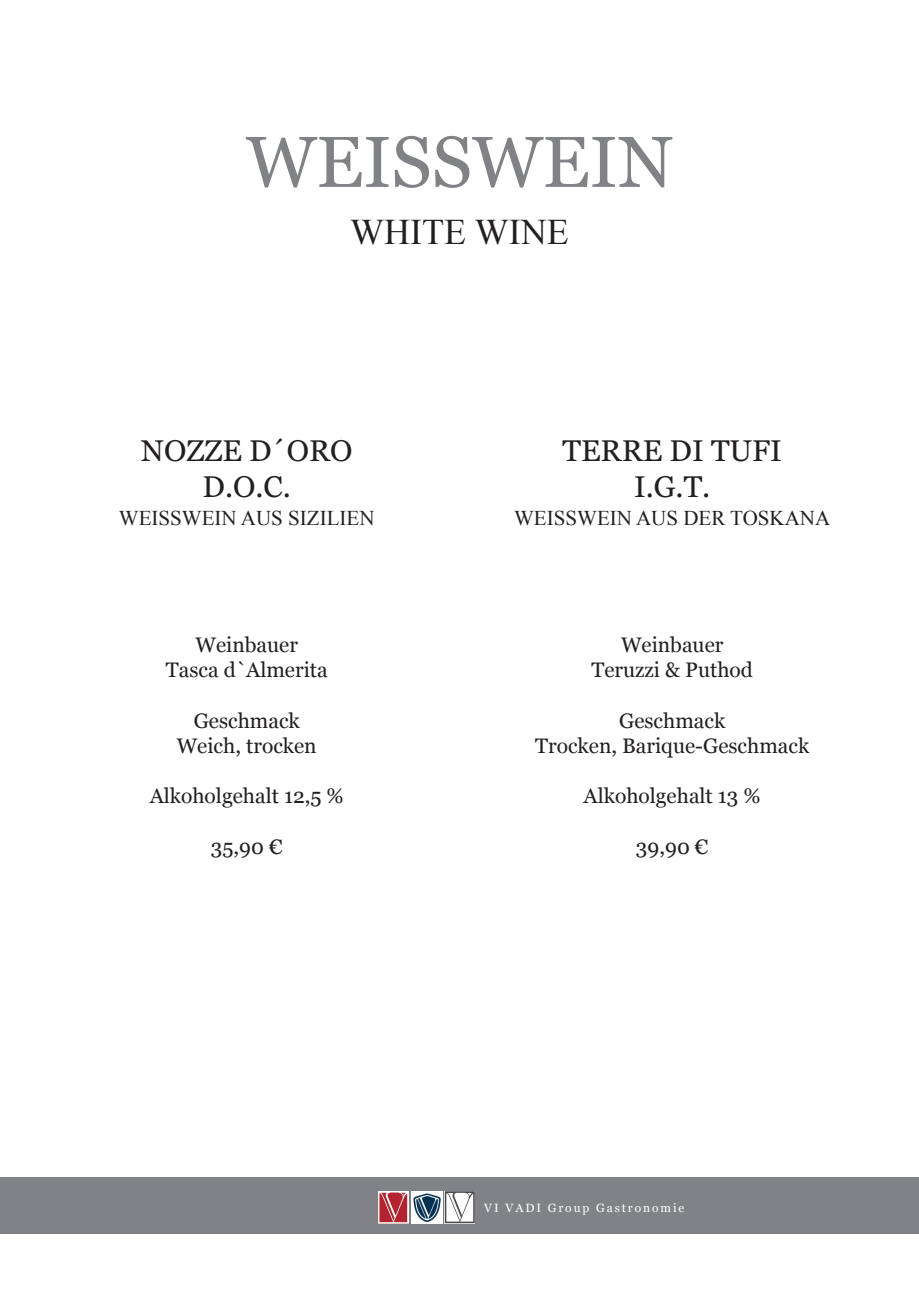
<style>
.page{position:relative;width:919px;height:1289px;background:#fff}
.page>*{position:absolute;margin:0;border:0;box-sizing:border-box;transform-origin:0 0}
.t1{font:72px "Georgia";color:#808285}
.t2{font:36px "Times New Roman";color:#231f20}
.t3{font:30px/36px "Georgia";color:#231f20;text-align:center}
.t4{font:21px/25.2px "Georgia";color:#231f20;text-align:center}
.t5{font:21px "Times New Roman";color:#231f20}
.t6{font:12px "Georgia";letter-spacing:.16em;color:#fff}
</style>
<div class="page">
<div style="left:0;top:1177px;width:918px;height:56px;background:#808285"></div>
<svg style="left:444px;top:1191px;width:31px;height:32px"></svg>
<svg style="left:445px;top:1191px;width:29px;height:32px"></svg>
<img style="left:411px;top:1191px;width:31px;height:32px">
<img style="left:378px;top:1191px;width:31px;height:32px">
<h1 class="t1" style="left:246px;top:121px;width:428px">WeissWein</h1>
<h2 class="t2" style="left:350px;top:212px;width:220px">WHITE WINE</h2>
<h3 class="t3" style="left:141px;top:432px;width:213px">noZZe d´oro d.o.C.</h3>
<p class="t5" style="left:119px;top:506px;width:257px">WEISSWEIN AUS SIZILIEN</p>
<p class="t4" style="left:166px;top:632px;width:163px">Weinbauer<br>tasca d`almerita</p>
<p class="t4" style="left:177px;top:708px;width:141px">Geschmack<br>Weich, trocken</p>
<p class="t4" style="left:150px;top:783px;width:195px">alkoholgehalt 12,5 %</p>
<p class="t4" style="left:211px;top:834px;width:73px">35,90 €</p>
<h3 class="t3" style="left:562px;top:432px;width:221px">terre di tuFi i.G.t.</h3>
<p class="t5" style="left:514px;top:506px;width:317px">WEISSWEIN AUS DER TOSKANA</p>
<p class="t4" style="left:591px;top:632px;width:163px">Weinbauer teruzzi &amp; puthod</p>
<p class="t4" style="left:535px;top:708px;width:276px">Geschmack<br>trocken, Barique-Geschmack</p>
<p class="t4" style="left:583px;top:783px;width:179px">alkoholgehalt 13 %</p>
<p class="t4" style="left:636px;top:834px;width:74px">39,90 €</p>
<p class="t6" style="left:484px;top:1200px;width:201px">Vi Vadi Group Gastronomie</p>
</div>
